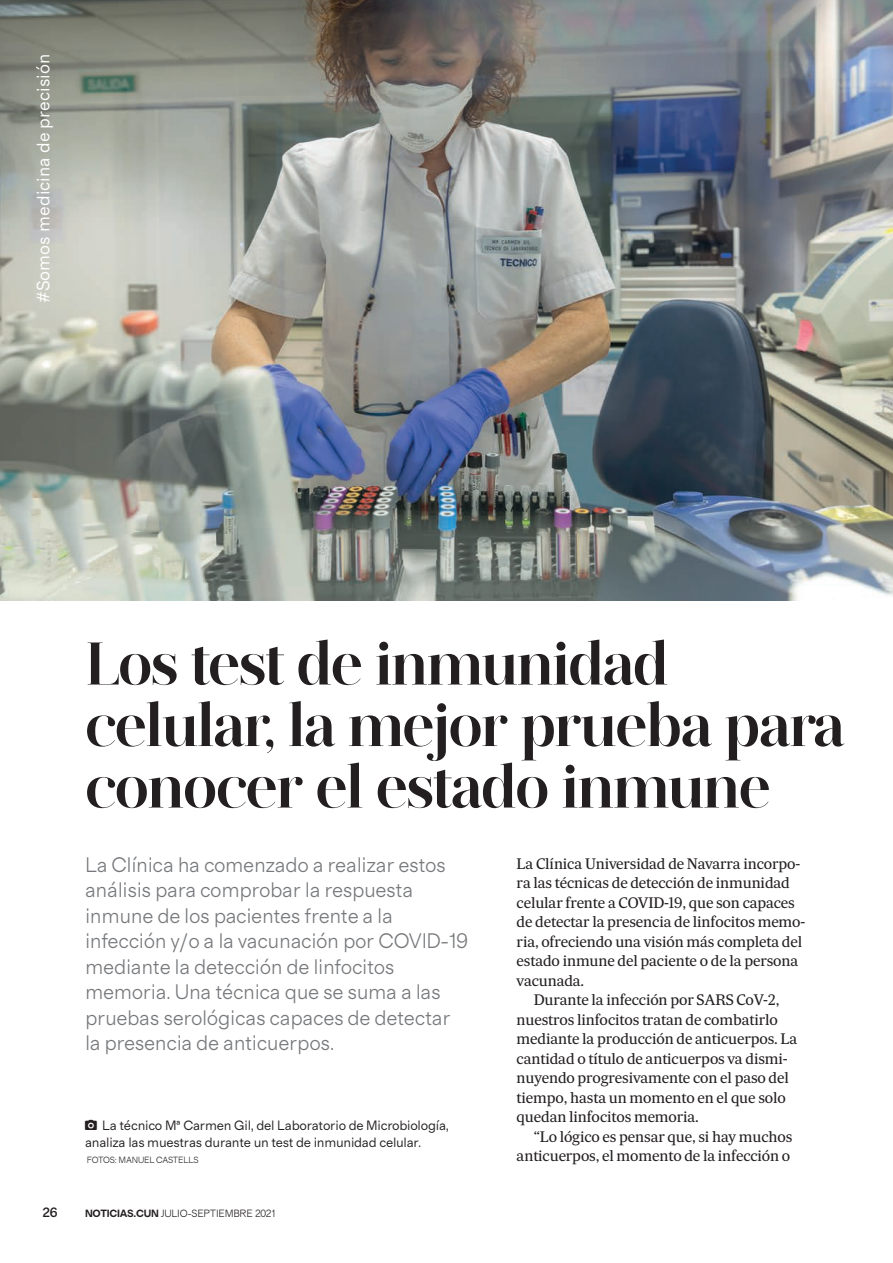
<style>
.page{position:relative;width:893px;height:1263px;background:#fff}
.page>*{position:absolute;margin:0;border:0;box-sizing:border-box;transform-origin:0 0}
.t1{font:700 60px/61.5px "Jules Colossal";letter-spacing:-.025em;color:#231f20}
.t2{font:300 21px/25.5px "Grosa";letter-spacing:-.02em;color:#76787b}
.t3{font:18px "Grosa";color:#fff}
.Texto_común{font:14.7px/19.5px "Sueca Text";letter-spacing:-.01em;color:#231f20}
.t4{font:13.5px/16.5px "Grosa";letter-spacing:-.02em;color:#231f20}
.t5{font:500 13.5px "Grosa";color:#231f20}
.t6{font:300 10.5px "Grosa";letter-spacing:-.02em;color:#231f20}
.t7{font:300 9px "Grosa";letter-spacing:-.02em;color:#231f20}
.s1{font-weight:700}
</style>
<div class="page">
<img style="left:0;top:0;width:893px;height:600px">
<p class="t3" style="left:32px;top:303px;width:251px;rotate:-90deg">#Somos medicina de precisión</p>
<p class="t1" style="left:85px;top:632px;width:761px">Los test de inmunidad celular, la mejor prueba para conocer el estado inmune</p>
<p class="t2" style="left:85px;top:852px;width:384px">La Clínica ha comenzado a realizar estos análisis para comprobar la respuesta inmune de los pacientes frente a la infección y/o a la vacunación por COVID-19 mediante la detección de linfocitos memoria. Una técnica que se suma a las pruebas serológicas capaces de detectar</p>
<p class="t2" style="left:85px;top:1030px;width:251px">la presencia de anticuerpos.</p>
<p class="t4" style="left:85px;top:1117px;width:365px;text-indent:17px">La técnico Mª Carmen Gil, del Laboratorio de Microbiología, analiza las muestras durante un test de inmunidad celular.</p>
<p class="t7" style="left:87px;top:1154px;width:113px">FOTOS: MANUEL CASTELLS</p>
<p class="Texto_común" style="left:517px;top:853px;width:290px">La Clínica Universidad de Navarra incorpo&shy;ra las técnicas de detección de inmunidad celular frente a COVID-19, que son capaces de detectar la presencia de linfocitos memo&shy;ria, ofreciendo una visión más completa del estado inmune del paciente o de la persona vacunada.</p>
<p class="Texto_común" style="left:517px;top:990px;width:282px;text-indent:17px">Durante la infección por SARS CoV-2, nuestros linfocitos tratan de combatirlo mediante la producción de anticuerpos. La cantidad o título de anticuerpos va dismi&shy;nuyendo progresivamente con el paso del tiempo, hasta un momento en el que solo quedan linfocitos memoria.</p>
<p class="Texto_común" style="left:517px;top:1126px;width:277px;text-align:right">“Lo lógico es pensar que, si hay muchos anticuerpos, el momento de la infección o</p>
<p class="t5" style="left:43px;top:1204px;width:17px">26</p>
<p class="t6" style="left:85px;top:1206px;width:192px"><span class="s1">NOTICIAS.CUN</span> JULIO-SEPTIEMBRE 2021</p>
</div>
